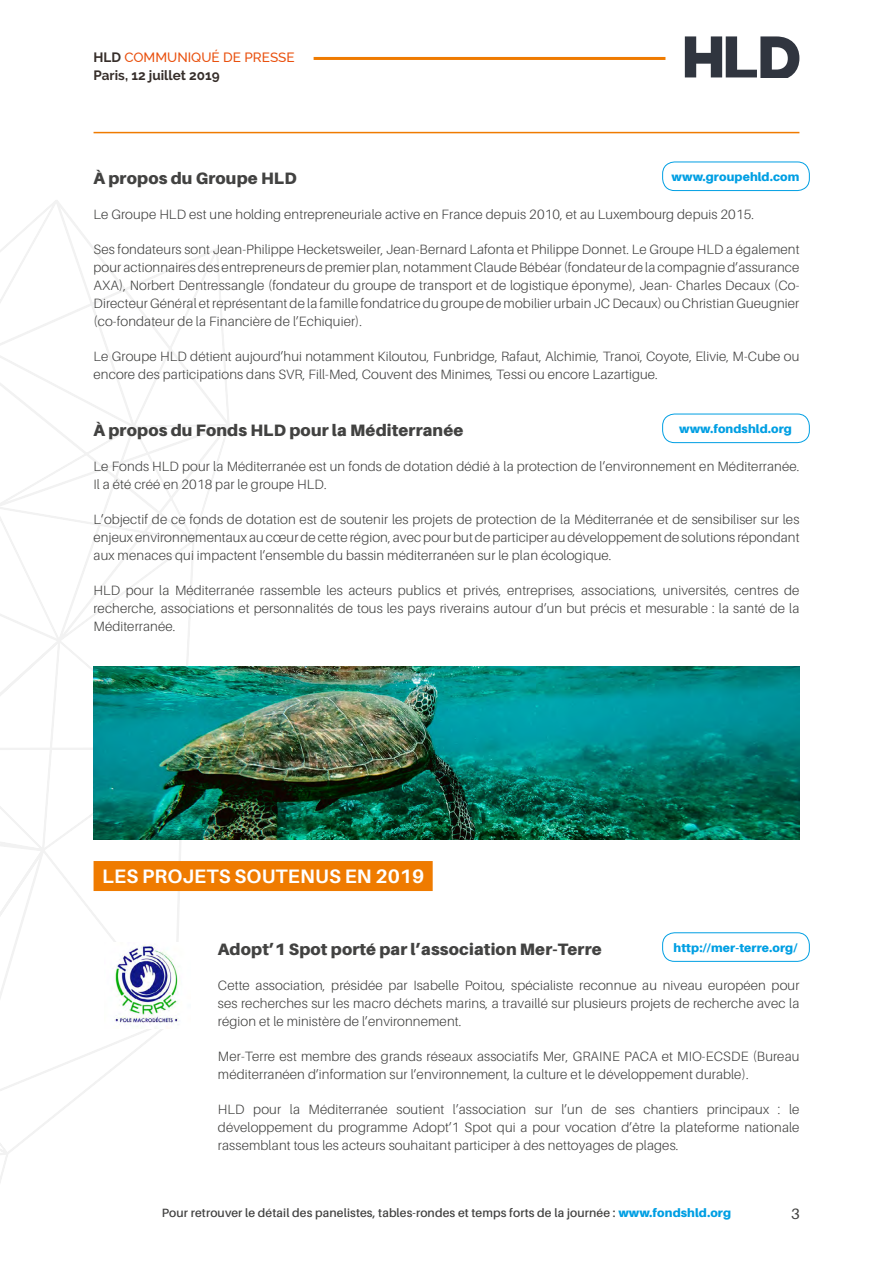
<style>
.page{position:relative;width:893px;height:1263px;background:#fff}
.page>*{position:absolute;margin:0;border:0;box-sizing:border-box;transform-origin:0 0}
.t1{font:700 19.5px "Aileron";letter-spacing:.01em;color:#fff}
.t2{font:900 16.5px "Aileron";letter-spacing:.01em;color:#424241}
.t3{font:15px "Aileron";color:#424241}
.t4{font:300 13.5px/18px "Aileron";letter-spacing:.01em;color:#424241;text-align:justify}
.t5{font:700 13.5px/17.7px "Raleway";color:#362e2a}
.t6{font:600 12px "Aileron";letter-spacing:.01em;color:#424241}
.t7{font:900 12px "Aileron";letter-spacing:.01em;color:#009fe3}
.s1{font-weight:500;color:#e9500e}
.s2{font-weight:900;color:#009fe3}
</style>
<div class="page">
<svg style="left:0;top:131px;width:230px;height:1052px"></svg>
<hr style="left:94px;top:132px;width:705px;height:1px;background:#ef7b00">
<div style="left:662px;top:162px;width:148px;height:29px;border:1px solid #009fe3;border-radius:12px"></div>
<div style="left:662px;top:414px;width:148px;height:29px;border:1px solid #009fe3;border-radius:12px"></div>
<div style="left:94px;top:861px;width:339px;height:30px;background:#ef7b00"></div>
<div style="left:662px;top:932px;width:148px;height:30px;border:1px solid #009fe3;border-radius:12px"></div>
<img style="left:105px;top:942px;width:86px;height:86px">
<img style="left:94px;top:666px;width:705px;height:174px">
<svg style="left:685px;top:36px;width:114px;height:41px"></svg>
<hr style="left:314px;top:57px;width:351px;height:3px;background:#ef7b00">
<p class="t5" style="left:94px;top:49px;width:203px">HLD <span class="s1">COMMUNIQUÉ DE PRESSE<br></span>Paris, 12 juillet 2019</p>
<p class="t2" style="left:94px;top:169px;width:205px">À propos du Groupe HLD</p>
<p class="t4" style="left:94px;top:206px;width:662px">Le Groupe HLD est une holding entrepreneuriale active en France depuis 2010, et au Luxembourg depuis 2015.</p>
<p class="t4" style="left:94px;top:241px;width:707px">Ses fondateurs sont Jean-Philippe Hecketsweiler, Jean-Bernard Lafonta et Philippe Donnet. Le Groupe HLD a également pour actionnaires des entrepreneurs de premier plan, notamment Claude Bébéar (fondateur de la compagnie d’assurance AXA), Norbert Dentressangle (fondateur du groupe de transport et de logistique éponyme), Jean- Charles Decaux (Co-Directeur Général et représentant de la famille fondatrice du groupe de mobilier urbain JC Decaux) ou Christian Gueugnier (co-fondateur de la Financière de l’Echiquier).</p>
<p class="t4" style="left:94px;top:348px;width:707px">Le Groupe HLD détient aujourd’hui notamment Kiloutou, Funbridge, Rafaut, Alchimie, Tranoï, Coyote, Elivie, M-Cube ou encore des participations dans SVR, Fill-Med, Couvent des Minimes, Tessi ou encore Lazartigue.</p>
<p class="t7" style="left:672px;top:170px;width:129px">www.groupehld.com</p>
<p class="t2" style="left:94px;top:421px;width:371px">À propos du Fonds HLD pour la Méditerranée</p>
<p class="t4" style="left:94px;top:458px;width:707px">Le Fonds HLD pour la Méditerranée est un fonds de dotation dédié à la protection de l’environnement en Méditerranée.<br>Il a été créé en 2018 par le groupe HLD.</p>
<p class="t4" style="left:94px;top:511px;width:707px">L’objectif de ce fonds de dotation est de soutenir les projets de protection de la Méditerranée et de sensibiliser sur les enjeux environnementaux au cœur de cette région, avec pour but de participer au développement de solutions répondant aux menaces qui impactent l’ensemble du bassin méditerranéen sur le plan écologique.</p>
<p class="t4" style="left:94px;top:582px;width:707px">HLD pour la Méditerranée rassemble les acteurs publics et privés, entreprises, associations, universités, centres de recherche, associations et personnalités de tous les pays riverains autour d’un but précis et mesurable : la santé de la Méditerranée.</p>
<p class="t7" style="left:679px;top:422px;width:114px">www.fondshld.org</p>
<h1 class="t1" style="left:102px;top:865px;width:324px">LES PROJETS SOUTENUS EN 2019</h1>
<p class="t2" style="left:218px;top:940px;width:385px">Adopt’1 Spot porté par l’association Mer-Terre</p>
<p class="t4" style="left:218px;top:977px;width:583px">Cette association, présidée par Isabelle Poitou, spécialiste reconnue au niveau européen pour ses recherches sur les macro déchets marins, a travaillé sur plusieurs projets de recherche avec la région et le ministère de l’environnement.</p>
<p class="t4" style="left:218px;top:1048px;width:583px">Mer-Terre est membre des grands réseaux associatifs Mer, GRAINE PACA et MIO-ECSDE (Bureau méditerranéen d’information sur l’environnement, la culture et le développement durable).</p>
<p class="t4" style="left:218px;top:1101px;width:583px">HLD pour la Méditerranée soutient l’association sur l’un de ses chantiers principaux : le développement du programme Adopt’1 Spot qui a pour vocation d’être la plateforme nationale rassemblant tous les acteurs souhaitant participer à des nettoyages de plages.</p>
<p class="t7" style="left:673px;top:940px;width:125px">http://mer-terre.org/</p>
<p class="t6" style="left:162px;top:1206px;width:571px">Pour retrouver le détail des panelistes, tables-rondes et temps forts de la journée : <span class="s2">www.fondshld.org</span></p>
<p class="t3" style="left:791px;top:1206px;width:10px">3</p>
</div>
